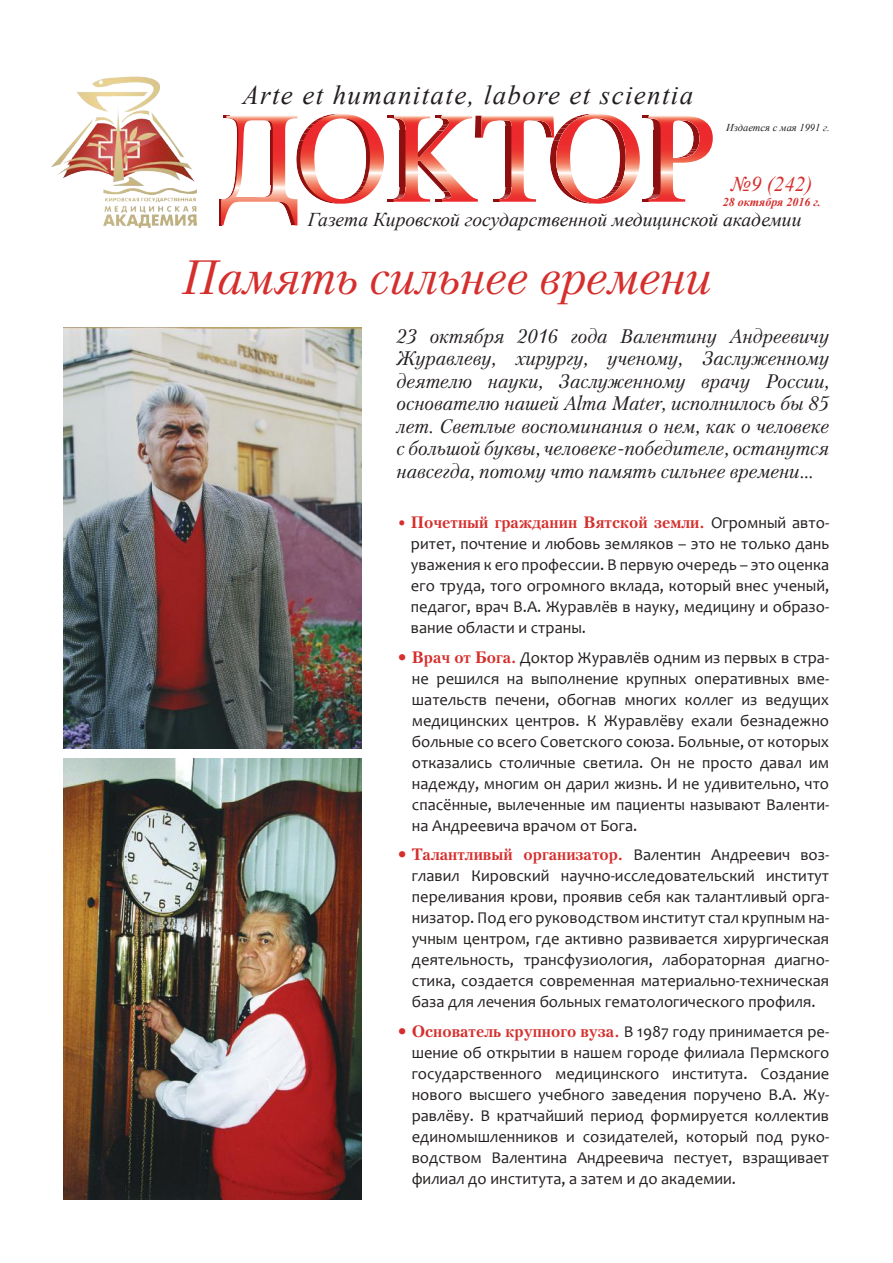
<style>
.page{position:relative;width:893px;height:1263px;background:#fff}
.page>*{position:absolute;margin:0;border:0;box-sizing:border-box;transform-origin:0 0}
.t1{font:italic 48px "Petersburg C";color:#d52f2d}
.t2{font:italic 27px "Times New Roman";letter-spacing:.05em;color:#241f1f}
.t3{font:italic 21px "Times New Roman";color:#d52f2d}
.t4{font:italic 19.5px/22.5px "Petersburg C";color:#241f1f;text-align:justify}
.t5{font:italic 19.5px "Times New Roman";color:#241f1f}
.t6{font:16.5px/21px "Candara";color:#241f1f;text-align:justify}
.t7{font:700 16.5px "Petersburg C";color:#d52f2d}
.t8{font:italic 700 12px "Times New Roman";color:#d52f2d}
.t9{font:italic 10.5px "Times New Roman";color:#241f1f}
.s1{font-family:"Candara";font-weight:400}
.s2{font-family:"Candara";font-weight:400;color:#241f1f}
.s3{font-family:"Petersburg C";font-weight:700;color:#d52f2d}
</style>
<div class="page">
<img style="left:51px;top:76px;width:146px;height:152px">
<hr style="left:219px;top:199px;width:3px;height:26px;background:#8e0f0f">
<svg style="left:221px;top:114px;width:492px;height:111px"></svg>
<img style="left:64px;top:327px;width:297px;height:422px">
<img style="left:64px;top:759px;width:297px;height:440px">
<h2 class="t2" style="left:242px;top:77px;width:452px">Arte et humanitate, labore et scientia</h2>
<p class="t9" style="left:726px;top:120px;width:105px">Издается с мая 1991 г.</p>
<p class="t3" style="left:731px;top:170px;width:83px">№9 (242)</p>
<p class="t8" style="left:723px;top:193px;width:99px">28 октября 2016 г.</p>
<p class="t5" style="left:308px;top:206px;width:495px">Газета Кировской государственной медицинской академии</p>
<h1 class="t1" style="left:182px;top:249px;width:531px">Память сильнее времени</h1>
<p class="t4" style="left:396px;top:324px;width:434px">23 октября 2016 года Валентину Андреевичу Журавлеву, хирургу, ученому, Заслуженному деятелю науки, Заслуженному врачу России, основателю нашей Alma Mater, исполнилось бы 85 лет. Светлые воспоминания о нем, как о человеке с большой буквы, человеке-победителе, останутся навсегда, потому что память сильнее времени…</p>
<p class="t7" style="left:396px;top:513px;width:434px"><span class="s1">•</span> Почетный гражданин Вятской земли. <span class="s2">Огромный авто-</span></p>
<p class="t6" style="left:411px;top:533px;width:420px">ритет, почтение и любовь земляков – это не только дань уважения к его профессии. В первую очередь – это оценка его труда, того огромного вклада, который внес ученый, педагог, врач В.А. Журавлёв в науку, медицину и образо&shy;вание области и страны.</p>
<p class="t6" style="left:412px;top:646px;width:419px;text-indent:-15px"><span class="s3">• Врач от Бога.</span> Доктор Журавлёв одним из первых в стра&shy;не решился на выполнение крупных оперативных вме&shy;шательств печени, обогнав многих коллег из ведущих медицинских центров. К Журавлёву ехали безнадежно больные со всего Советского союза. Больные, от которых отказались столичные светила. Он не просто давал им надежду, многим он дарил жизнь. И не удивительно, что спасённые, вылеченные им пациенты называют Валенти&shy;на Андреевича врачом от Бога.</p>
<p class="t7" style="left:396px;top:845px;width:434px">• Талантливый организатор. <span class="s2">Валентин Андреевич воз-</span></p>
<p class="t6" style="left:412px;top:865px;width:419px">главил Кировский научно-исследовательский институт переливания крови, проявив себя как талантливый орга&shy;низатор. Под его руководством институт стал крупным на&shy;учным центром, где активно развивается хирургическая деятельность, трансфузиология, лабораторная диагно&shy;стика, создается современная материально-техническая база для лечения больных гематологического профиля.</p>
<p class="t7" style="left:396px;top:1021px;width:434px">• Основатель крупного вуза. <span class="s2">В 1987 году принимается ре-</span></p>
<p class="t6" style="left:412px;top:1042px;width:419px">шение об открытии в нашем городе филиала Пермского государственного медицинского института. Создание нового высшего учебного заведения поручено В.А. Жу&shy;равлёву. В кратчайший период формируется коллектив единомышленников и созидателей, который под руко&shy;водством Валентина Андреевича пестует, взращивает филиал до института, а затем и до академии.</p>
</div>
